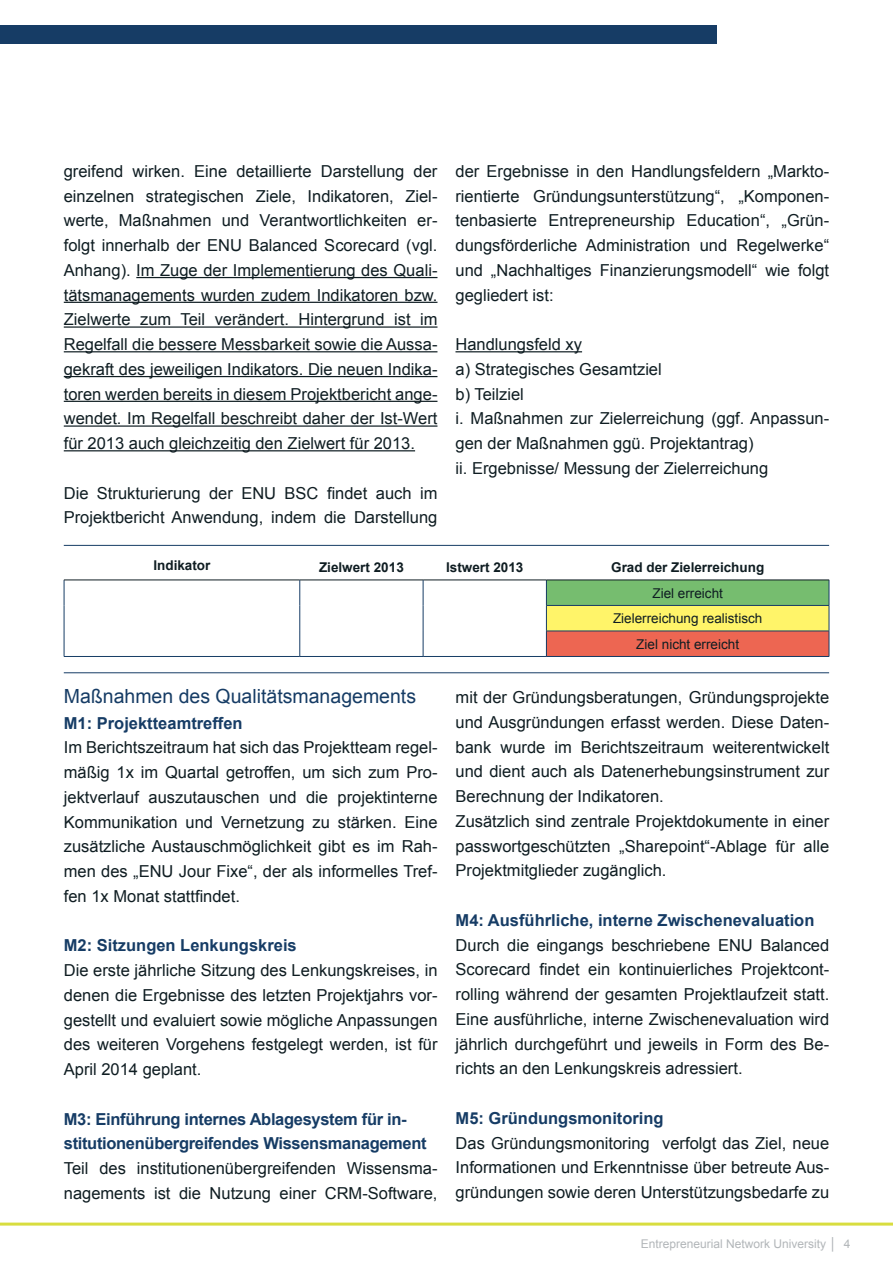
<style>
.page{position:relative;width:893px;height:1263px;background:#fff}
.page>*{position:absolute;margin:0;border:0;box-sizing:border-box;transform-origin:0 0}
.t1{font:19.5px "Arial";color:#163c65}
.t2{font:16.5px/24.8px "Arial";color:#0f1d22;text-align:justify}
.t3{font:700 16.5px "Arial";color:#163c65}
.t4{font:700 16.5px/24.8px "Arial";letter-spacing:-.02em;color:#163c65}
.t5{font:13.5px "Arial";color:#0f1d22}
.t6{font:700 13.5px "Arial";color:#0f1d22}
.t7{font:12px "Arial";color:#b2b6b9}
</style>
<div class="page">
<div style="left:0;top:26px;width:716px;height:18px;background:#163c65"></div>
<hr style="left:0;top:1222px;width:893px;height:3px;background:#d8dd3f">
<hr style="left:136px;top:277px;width:301px;height:1px;background:#0f1d22">
<hr style="left:64px;top:302px;width:373px;height:1px;background:#0f1d22">
<hr style="left:64px;top:326px;width:373px;height:2px;background:#0f1d22">
<hr style="left:64px;top:351px;width:373px;height:1px;background:#0f1d22">
<hr style="left:64px;top:376px;width:373px;height:1px;background:#0f1d22">
<hr style="left:64px;top:401px;width:373px;height:1px;background:#0f1d22">
<hr style="left:64px;top:425px;width:373px;height:2px;background:#0f1d22">
<hr style="left:64px;top:450px;width:351px;height:1px;background:#0f1d22">
<hr style="left:455px;top:351px;width:127px;height:1px;background:#0f1d22">
<div style="left:546px;top:580px;width:283px;height:25px;background:#76bd6f"></div>
<div style="left:546px;top:605px;width:283px;height:26px;background:#fff469"></div>
<div style="left:546px;top:631px;width:283px;height:25px;background:#ed6652"></div>
<hr style="left:546px;top:605px;width:283px;height:1px;background:#163c65">
<svg style="left:64px;top:581px;width:1px;height:75px"></svg>
<hr style="left:546px;top:631px;width:283px;height:1px;background:#163c65">
<svg style="left:546px;top:581px;width:1px;height:75px"></svg>
<svg style="left:829px;top:580px;width:1px;height:76px"></svg>
<hr style="left:64px;top:656px;width:236px;height:1px;background:#163c65">
<hr style="left:300px;top:656px;width:123px;height:1px;background:#163c65">
<hr style="left:423px;top:656px;width:123px;height:1px;background:#163c65">
<hr style="left:546px;top:656px;width:283px;height:1px;background:#163c65">
<hr style="left:64px;top:580px;width:236px;height:1px;background:#0f1d22">
<hr style="left:300px;top:580px;width:123px;height:1px;background:#0f1d22">
<hr style="left:423px;top:580px;width:123px;height:1px;background:#0f1d22">
<hr style="left:546px;top:580px;width:283px;height:1px;background:#0f1d22">
<svg style="left:300px;top:580px;width:1px;height:76px"></svg>
<svg style="left:423px;top:580px;width:1px;height:76px"></svg>
<hr style="left:64px;top:672px;width:765px;height:1px;background:#163c65">
<hr style="left:64px;top:545px;width:765px;height:1px;background:#163c65">
<p class="t2" style="left:64px;top:159px;width:375px">greifend wirken. Eine detaillierte Darstellung der einzelnen strategischen Ziele, Indikatoren, Ziel&shy;werte, Maßnahmen und Verantwortlichkeiten er&shy;folgt innerhalb der ENU Balanced Scorecard (vgl.<br>Anhang). Im Zuge der Implementierung des Quali&shy;tätsmanagements wurden zudem Indikatoren bzw.<br>Zielwerte zum Teil verändert. Hintergrund ist im Regelfall die bessere Messbarkeit sowie die Aussa&shy;gekraft des jeweiligen Indikators. Die neuen Indika&shy;toren werden bereits in diesem Projektbericht ange&shy;wendet. Im Regelfall beschreibt daher der Ist-Wert für 2013 auch gleichzeitig den Zielwert für 2013.</p>
<p class="t2" style="left:64px;top:481px;width:375px">Die Strukturierung der ENU BSC findet auch im<br>Projektbericht Anwendung, indem die Darstellung</p>
<p class="t2" style="left:455px;top:159px;width:375px">der Ergebnisse in den Handlungsfeldern „Markto&shy;rientierte Gründungsunterstützung“, „Komponen&shy;tenbasierte Entrepreneurship Education“, „Grün&shy;dungsförderliche Administration und Regelwerke“ und „Nachhaltiges Finanzierungsmodell“ wie folgt gegliedert ist:</p>
<p class="t2" style="left:455px;top:332px;width:128px">Handlungsfeld xy</p>
<p class="t2" style="left:455px;top:357px;width:208px">a) Strategisches Gesamtziel</p>
<p class="t2" style="left:455px;top:382px;width:70px">b) Teilziel</p>
<p class="t2" style="left:455px;top:406px;width:375px">i. Maßnahmen zur Zielerreichung (ggf. Anpassun&shy;gen der Maßnahmen ggü. Projektantrag)</p>
<p class="t2" style="left:455px;top:456px;width:314px">ii. Ergebnisse/ Messung der Zielerreichung</p>
<p class="t6" style="left:153px;top:556px;width:59px">Indikator</p>
<p class="t6" style="left:319px;top:558px;width:86px">Zielwert 2013</p>
<p class="t6" style="left:446px;top:558px;width:79px">Istwert 2013</p>
<p class="t6" style="left:611px;top:558px;width:155px">Grad der Zielerreichung</p>
<p class="t5" style="left:652px;top:584px;width:72px">Ziel erreicht</p>
<p class="t5" style="left:613px;top:609px;width:151px">Zielerreichung realistisch</p>
<p class="t5" style="left:636px;top:635px;width:104px">Ziel nicht erreicht</p>
<p class="t1" style="left:64px;top:683px;width:354px">Maßnahmen des Qualitätsmanagements</p>
<p class="t3" style="left:64px;top:712px;width:180px">M1: Projektteamtreffen</p>
<p class="t2" style="left:64px;top:735px;width:375px">Im Berichtszeitraum hat sich das Projektteam regel&shy;mäßig 1x im Quartal getroffen, um sich zum Pro&shy;jektverlauf auszutauschen und die projektinterne Kommunikation und Vernetzung zu stärken. Eine zusätzliche Austauschmöglichkeit gibt es im Rah&shy;men des „ENU Jour Fixe“, der als informelles Tref&shy;fen 1x Monat stattfindet.</p>
<p class="t3" style="left:64px;top:934px;width:234px">M2: Sitzungen Lenkungskreis</p>
<p class="t2" style="left:64px;top:958px;width:375px">Die erste jährliche Sitzung des Lenkungskreises, in denen die Ergebnisse des letzten Projektjahrs vor&shy;gestellt und evaluiert sowie mögliche Anpassungen des weiteren Vorgehens festgelegt werden, ist für April 2014 geplant.</p>
<p class="t4" style="left:64px;top:1107px;width:364px">M3: Einfü hrung internes Ablagesystem fü r in&shy;stitutionenü bergreifendes Wissensmanagement</p>
<p class="t2" style="left:64px;top:1156px;width:375px">Teil des institutionenü bergreifenden Wissensma&shy;nagements ist die Nutzung einer CRM-Software,</p>
<p class="t2" style="left:456px;top:685px;width:375px">mit der Gründungsberatungen, Grü ndungsprojekte und Ausgrü ndungen erfasst werden. Diese Daten&shy;bank wurde im Berichtszeitraum weiterentwickelt und dient auch als Datenerhebungsinstrument zur Berechnung der Indikatoren.</p>
<p class="t2" style="left:456px;top:809px;width:375px">Zusätzlich sind zentrale Projektdokumente in einer passwortgeschützten „Sharepoint“-Ablage für alle Projektmitglieder zugänglich.</p>
<p class="t3" style="left:456px;top:909px;width:360px">M4: Ausfü hrliche, interne Zwischenevaluation</p>
<p class="t2" style="left:456px;top:933px;width:375px">Durch die eingangs beschriebene ENU Balanced Scorecard findet ein kontinuierliches Projektcont&shy;rolling während der gesamten Projektlaufzeit statt.<br>Eine ausführliche, interne Zwischenevaluation wird jährlich durchgeführt und jeweils in Form des Be&shy;richts an den Lenkungskreis adressiert.</p>
<p class="t3" style="left:456px;top:1107px;width:210px">M5: Gründungsmonitoring</p>
<p class="t2" style="left:456px;top:1131px;width:375px">Das Gründungsmonitoring verfolgt das Ziel, neue Informationen und Erkenntnisse über betreute Aus&shy;gründungen sowie deren Unterstützungsbedarfe zu</p>
<p class="t7" style="left:641px;top:1236px;width:211px">Entrepreneurial Network University │ 4</p>
</div>
